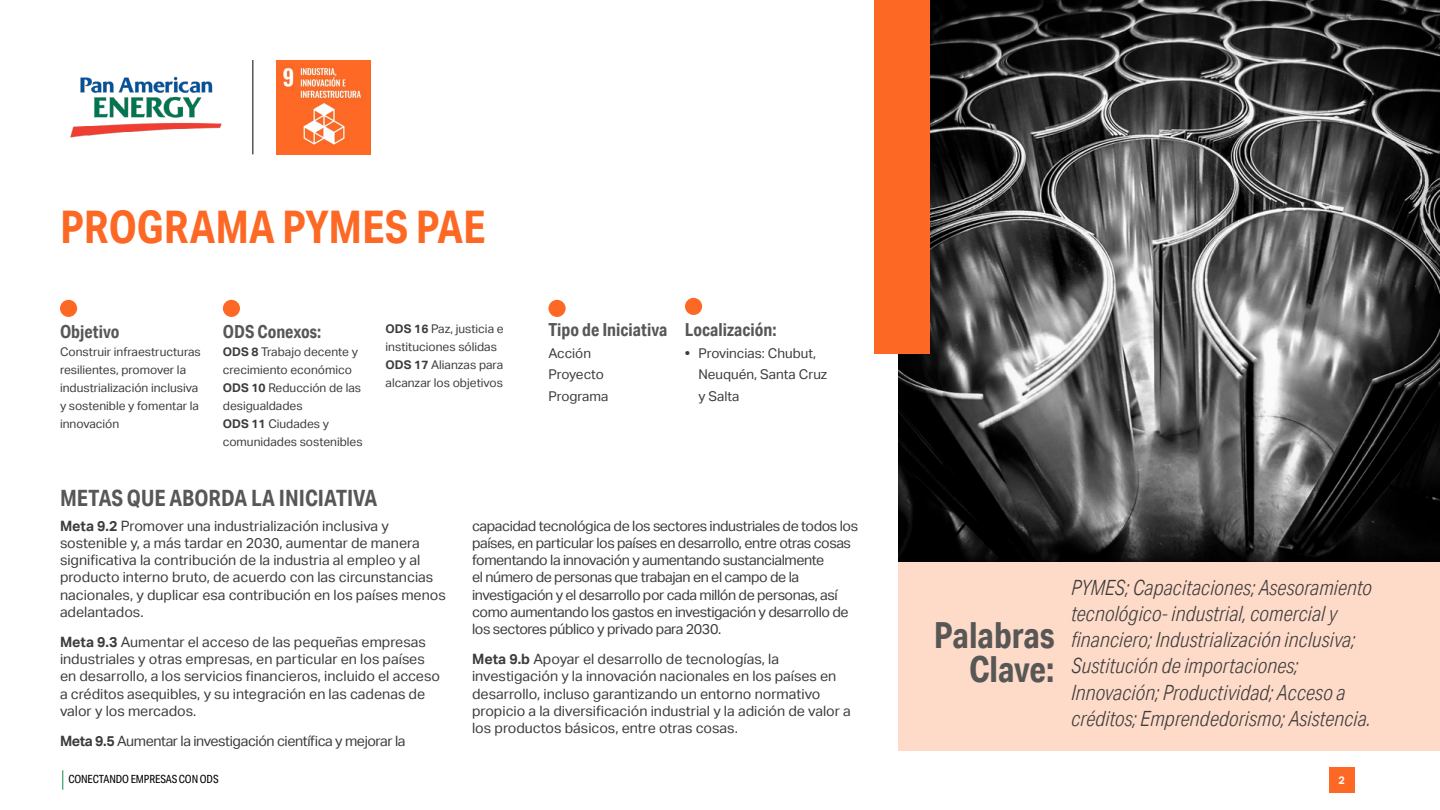
<style>
.page{position:relative;width:1440px;height:810px;background:#fff}
.page>*{position:absolute;margin:0;border:0;box-sizing:border-box;transform-origin:0 0}
.t1{font:700 45px "Aktiv Grotesk Cd";color:#fd6925}
.t2{font:700 36px/33.8px "Aktiv Grotesk Cd";color:#575756;text-align:right}
.t3{font:700 22.5px "Aktiv Grotesk Cd";color:#575756}
.t4{font:italic 300 21px/26.2px "Aktiv Grotesk Cd";color:#3c3c3b}
.t5{font:700 18px "Aktiv Grotesk Cd";color:#575756}
.t6{font:14.25px/17.1px "Aktiv Grotesk";color:#3c3c3b}
.t7{font:14.25px/17.1px "Aktiv Grotesk";letter-spacing:-.03em;color:#3c3c3b}
.t8{font:13.5px/21.8px "Aktiv Grotesk";color:#3c3c3b}
.t9{font:12px/18px "Aktiv Grotesk";color:#3c3c3b}
.t10{font:11.25px "Aktiv Grotesk Cd";letter-spacing:-.01em;color:#000}
.t11{font:700 10.88px "Aktiv Grotesk";color:#fff}
.s1{font-weight:700}
</style>
<div class="page">
<svg style="left:62px;top:770px;width:1px;height:20px"></svg>
<div style="left:1329px;top:767px;width:25px;height:26px;background:#fd6925"></div>
<img style="left:898px;top:0;width:542px;height:562px">
<div style="left:874px;top:0;width:56px;height:354px;background:#fd6925"></div>
<img style="left:276px;top:60px;width:95px;height:95px">
<hr style="left:253px;top:60px;width:1px;height:94px;background:#000">
<img style="left:70px;top:76px;width:152px;height:62px">
<div style="left:898px;top:562px;width:542px;height:189px;background:#fedac8"></div>
<div style="left:60px;top:300px;width:17px;height:17px;background:#fd6925;border-radius:50%"></div>
<div style="left:685px;top:298px;width:17px;height:17px;background:#fd6925;border-radius:50%"></div>
<div style="left:223px;top:300px;width:17px;height:17px;background:#fd6925;border-radius:50%"></div>
<div style="left:548px;top:300px;width:18px;height:17px;background:#fd6925;border-radius:50%"></div>
<p class="t1" style="left:60px;top:200px;width:427px">PROGRAMA PYMES PAE</p>
<p class="t5" style="left:60px;top:320px;width:61px">Objetivo</p>
<p class="t9" style="left:60px;top:343px;width:142px">Construir infraestructuras resilientes, promover la industrialización inclusiva y sostenible y fomentar la innovación</p>
<p class="t5" style="left:223px;top:320px;width:100px">ODS Conexos:</p>
<p class="t9" style="left:223px;top:343px;width:137px"><span class="s1">ODS 8</span> Trabajo decente y crecimiento económico</p>
<p class="t9" style="left:223px;top:379px;width:140px"><span class="s1">ODS 10</span> Reducción de las desigualdades</p>
<p class="t9" style="left:223px;top:415px;width:141px"><span class="s1">ODS 11</span> Ciudades y comunidades sostenibles</p>
<p class="t9" style="left:386px;top:320px;width:120px"><span class="s1">ODS 16</span> Paz, justicia e instituciones sólidas</p>
<p class="t9" style="left:386px;top:356px;width:119px"><span class="s1">ODS 17</span> Alianzas para alcanzar los objetivos</p>
<p class="t3" style="left:60px;top:484px;width:319px">METAS QUE ABORDA LA INICIATIVA</p>
<p class="t5" style="left:548px;top:318px;width:120px">Tipo de Iniciativa</p>
<p class="t8" style="left:548px;top:342px;width:44px">Acción</p>
<p class="t8" style="left:548px;top:364px;width:57px">Proyecto</p>
<p class="t8" style="left:548px;top:385px;width:61px">Programa</p>
<p class="t5" style="left:685px;top:318px;width:93px">Localización:</p>
<p class="t8" style="left:698px;top:342px;width:130px;text-indent:-14px"><span class="s1">•</span> Provincias: Chubut,<br>Neuquén, Santa Cruz y Salta</p>
<p class="t6" style="left:60px;top:518px;width:387px"><span class="s1">Meta 9.2</span> Promover una industrialización inclusiva y sostenible y, a más tardar en 2030, aumentar de manera significativa la contribución de la industria al empleo y al producto interno bruto, de acuerdo con las circunstancias nacionales, y duplicar esa contribución en los países menos adelantados.</p>
<p class="t6" style="left:60px;top:634px;width:381px"><span class="s1">Meta 9.3</span> Aumentar el acceso de las pequeñas empresas industriales y otras empresas, en particular en los países en desarrollo, a los servicios financieros, incluido el acceso a créditos asequibles, y su integración en las cadenas de valor y los mercados.</p>
<p class="t7" style="left:60px;top:733px;width:347px"><span class="s1">Meta 9.5</span> Aumentar la investigación científica y mejorar la</p>
<p class="t7" style="left:472px;top:518px;width:388px">capacidad tecnológica de los sectores industriales de todos los países, en particular los países en desarrollo, entre otras cosas fomentando la innovación y aumentando sustancialmente<br>el número de personas que trabajan en el campo de la investigación y el desarrollo por cada millón de personas, así como aumentando los gastos en investigación y desarrollo de los sectores público y privado para 2030.</p>
<p class="t6" style="left:472px;top:651px;width:380px"><span class="s1">Meta 9.b</span> Apoyar el desarrollo de tecnologías, la investigación y la innovación nacionales en los países en desarrollo, incluso garantizando un entorno normativo propicio a la diversificación industrial y la adición de valor a los productos básicos, entre otras cosas.</p>
<p class="t2" style="left:934px;top:618px;width:122px">Palabras<br>Clave:</p>
<p class="t4" style="left:1071px;top:574px;width:302px">PYMES; Capacitaciones; Asesoramiento tecnológico- industrial, comercial y financiero; Industrialización inclusiva; Sustitución de importaciones; Innovación; Productividad; Acceso a créditos; Emprendedorismo; Asistencia.</p>
<p class="t10" style="left:68px;top:773px;width:152px">CONECTANDO EMPRESAS CON ODS</p>
<p class="t11" style="left:1338px;top:774px;width:8px">2</p>
</div>
